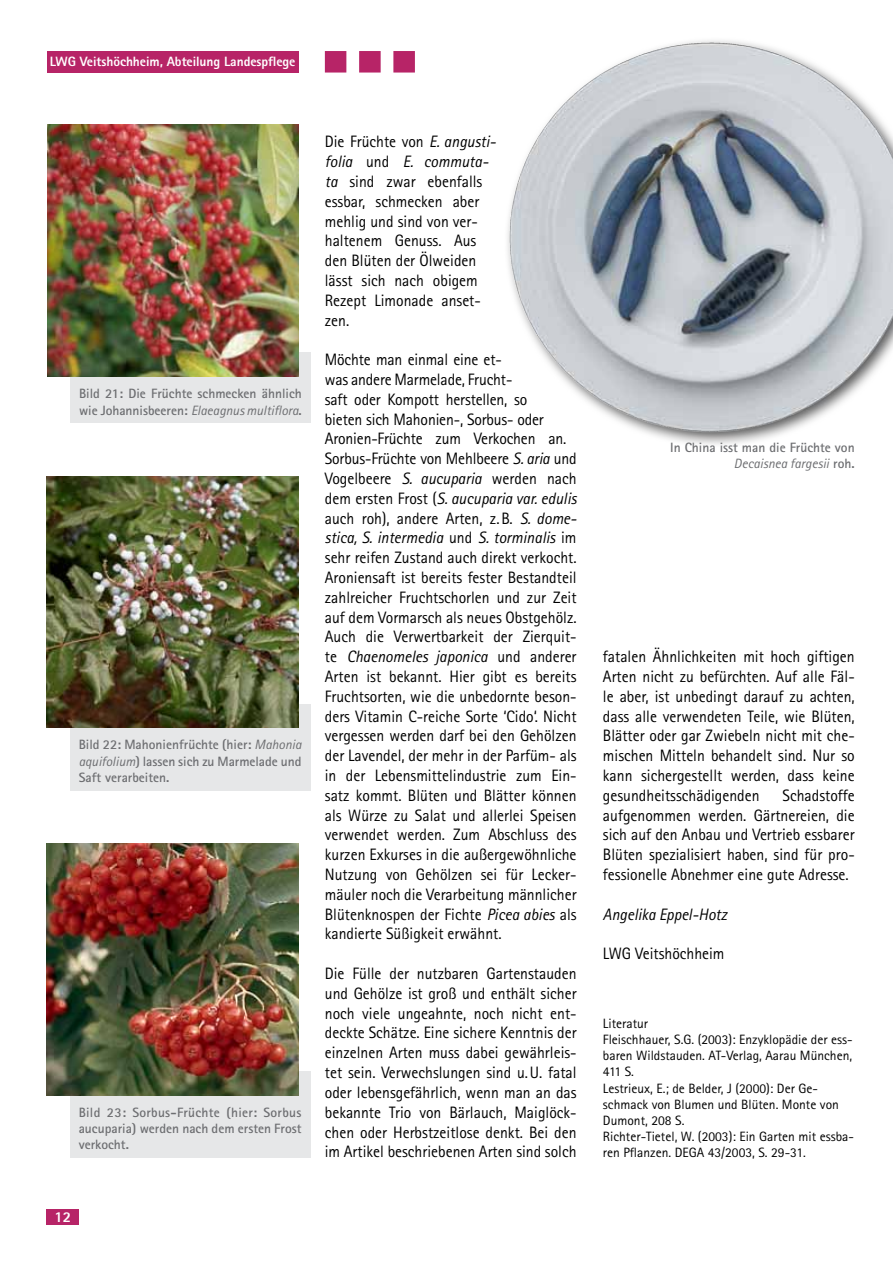
<style>
.page{position:relative;width:893px;height:1263px;background:#fff}
.page>*{position:absolute;margin:0;border:0;box-sizing:border-box;transform-origin:0 0}
.Fließtext{font:16.5px/19.8px "Rotis Sans Serif";color:#000;text-align:justify;scale:.95 1}
.Fließtext-2{font:italic 16.5px "Rotis Sans Serif";color:#000;scale:.95 1}
.t1{font:800 15px "Rotis Sans Serif";color:#fff}
.Bildunterzeile{font:700 13.5px/16.2px "Rotis Sans Serif";color:#6d6e71;text-align:justify}
.Literatur{font:13.5px/16.2px "Rotis Sans Serif";color:#000}
.t2{font:800 13.5px "Rotis Sans Serif";letter-spacing:-.005em;color:#fff}
.s1{font-weight:400;font-style:italic}
.s2{font-style:italic}
</style>
<div class="page">
<img style="left:507px;top:40px;width:386px;height:405px">
<div style="left:70px;top:704px;width:240px;height:87px;background:#e6e7e8"></div>
<img style="left:47px;top:476px;width:251px;height:252px">
<div style="left:70px;top:1071px;width:240px;height:87px;background:#e6e7e8"></div>
<img style="left:47px;top:843px;width:251px;height:252px">
<div style="left:70px;top:353px;width:241px;height:70px;background:#e6e7e8"></div>
<img style="left:47px;top:125px;width:252px;height:252px">
<div style="left:47px;top:51px;width:251px;height:22px;background:#b72467"></div>
<div style="left:47px;top:1209px;width:32px;height:16px;background:#b72467"></div>
<div style="left:325px;top:51px;width:21px;height:22px;background:#b72467"></div>
<div style="left:359px;top:51px;width:22px;height:22px;background:#b72467;border:3px solid #b72467"></div>
<div style="left:393px;top:51px;width:22px;height:22px;background:#b72467;border:3px solid #b72467"></div>
<p class="t2" style="left:50px;top:53px;width:247px">LWG Veitshöchheim, Abteilung Landespflege</p>
<p class="Bildunterzeile" style="left:79px;top:385px;width:224px">Bild 21: Die Früchte schmecken ähnlich wie Johannisbeeren: <span class="s1">Elaeagnus multiflora</span>.</p>
<p class="Bildunterzeile" style="left:79px;top:736px;width:224px">Bild 22: Mahonienfrüchte (hier: <span class="s1">Mahonia aquifolium</span>) lassen sich zu Marmelade und Saft verarbeiten.</p>
<p class="Bildunterzeile" style="left:79px;top:1104px;width:224px">Bild 23: Sorbus-Früchte (hier: Sorbus aucuparia) werden nach dem ersten Frost verkocht.</p>
<p class="t1" style="left:55px;top:1207px;width:18px">12</p>
<p class="Fließtext" style="left:325px;top:132px;width:178px;text-align:left">Die Früchte von <span class="s2">E. angusti&shy;folia</span> und <span class="s2">E. commuta&shy;ta</span> sind zwar ebenfalls essbar, schmecken aber mehlig und sind von ver&shy;haltenem Genuss. Aus den Blüten der Ölweiden lässt sich nach obigem<br>Rezept Limonade anset&shy;zen.</p>
<p class="Fließtext" style="left:325px;top:350px;width:266px;text-align:left">Möchte man einmal eine et-<br>was andere Marmelade, Frucht-<br>saft oder Kompott herstellen, so<br>bieten sich Mahonien-, Sorbus- oder Aronien-Früchte zum Verkochen an.<br>Sorbus-Früchte von Mehlbeere <span class="s2">S. aria</span> und Vogelbeere <span class="s2">S. aucuparia</span> werden nach dem ersten Frost (<span class="s2">S. aucuparia var. edulis </span>auch roh), andere Arten, z.B. <span class="s2">S. dome&shy;stica, S. intermedia</span> und <span class="s2">S. torminalis</span> im sehr reifen Zustand auch direkt verkocht.<br>Aroniensaft ist bereits fester Bestandteil zahlreicher Fruchtschorlen und zur Zeit auf dem Vormarsch als neues Obstgehölz.<br>Auch die Verwertbarkeit der Zierquit&shy;te <span class="s2">Chaenomeles japonica</span> und anderer Arten ist bekannt. Hier gibt es bereits Fruchtsorten, wie die unbedornte beson&shy;ders Vitamin C-reiche Sorte ‘Cido‘. Nicht vergessen werden darf bei den Gehölzen der Lavendel, der mehr in der Parfüm- als in der Lebensmittelindustrie zum Ein&shy;satz kommt. Blüten und Blätter können als Würze zu Salat und allerlei Speisen verwendet werden. Zum Abschluss des kurzen Exkurses in die außergewöhnliche Nutzung von Gehölzen sei für Lecker&shy;mäuler noch die Verarbeitung männlicher Blütenknospen der Fichte <span class="s2">Picea abies</span> als kandierte Süßigkeit erwähnt.</p>
<p class="Fließtext" style="left:325px;top:963px;width:266px">Die Fülle der nutzbaren Gartenstauden und Gehölze ist groß und enthält sicher noch viele ungeahnte, noch nicht ent&shy;deckte Schätze. Eine sichere Kenntnis der einzelnen Arten muss dabei gewährleis&shy;tet sein. Verwechslungen sind u.U. fatal oder lebensgefährlich, wenn man an das bekannte Trio von Bärlauch, Maiglöck&shy;chen oder Herbstzeitlose denkt. Bei den im Artikel beschriebenen Arten sind solch</p>
<p class="Bildunterzeile" style="left:670px;top:439px;width:186px;text-align:right">In China isst man die Früchte von<br><span class="s1">Decaisnea fargesii</span> roh.</p>
<p class="Fließtext" style="left:603px;top:647px;width:266px">fatalen Ähnlichkeiten mit hoch giftigen Arten nicht zu befürchten. Auf alle Fäl&shy;le aber, ist unbedingt darauf zu achten, dass alle verwendeten Teile, wie Blüten, Blätter oder gar Zwiebeln nicht mit che&shy;mischen Mitteln behandelt sind. Nur so kann sichergestellt werden, dass keine gesundheitsschädigenden</p>
<p class="Fließtext" style="left:603px;top:785px;width:266px;text-indent:179px">Schadstoffe aufgenommen werden. Gärtnereien, die sich auf den Anbau und Vertrieb essbarer Blüten spezialisiert haben, sind für pro&shy;fessionelle Abnehmer eine gute Adresse.</p>
<p class="Fließtext-2" style="left:603px;top:904px;width:132px">Angelika Eppel-Hotz</p>
<p class="Fließtext" style="left:603px;top:944px;width:130px">LWG Veitshöchheim</p>
<p class="Literatur" style="left:603px;top:1015px;width:47px">Literatur</p>
<p class="Literatur" style="left:603px;top:1031px;width:251px;text-align:justify">Fleischhauer, S.G. (2003): Enzyklopädie der ess&shy;baren Wildstauden. AT-Verlag, Aarau München, 411 S.</p>
<p class="Literatur" style="left:603px;top:1080px;width:237px">Lestrieux, E.; de Belder, J (2000): Der Ge&shy;schmack von Blumen und Blüten. Monte von<br>Dumont, 208 S.</p>
<p class="Literatur" style="left:603px;top:1128px;width:252px">Richter-Tietel, W. (2003): Ein Garten mit essba&shy;ren Pflanzen. DEGA 43/2003, S. 29-31.</p>
</div>
